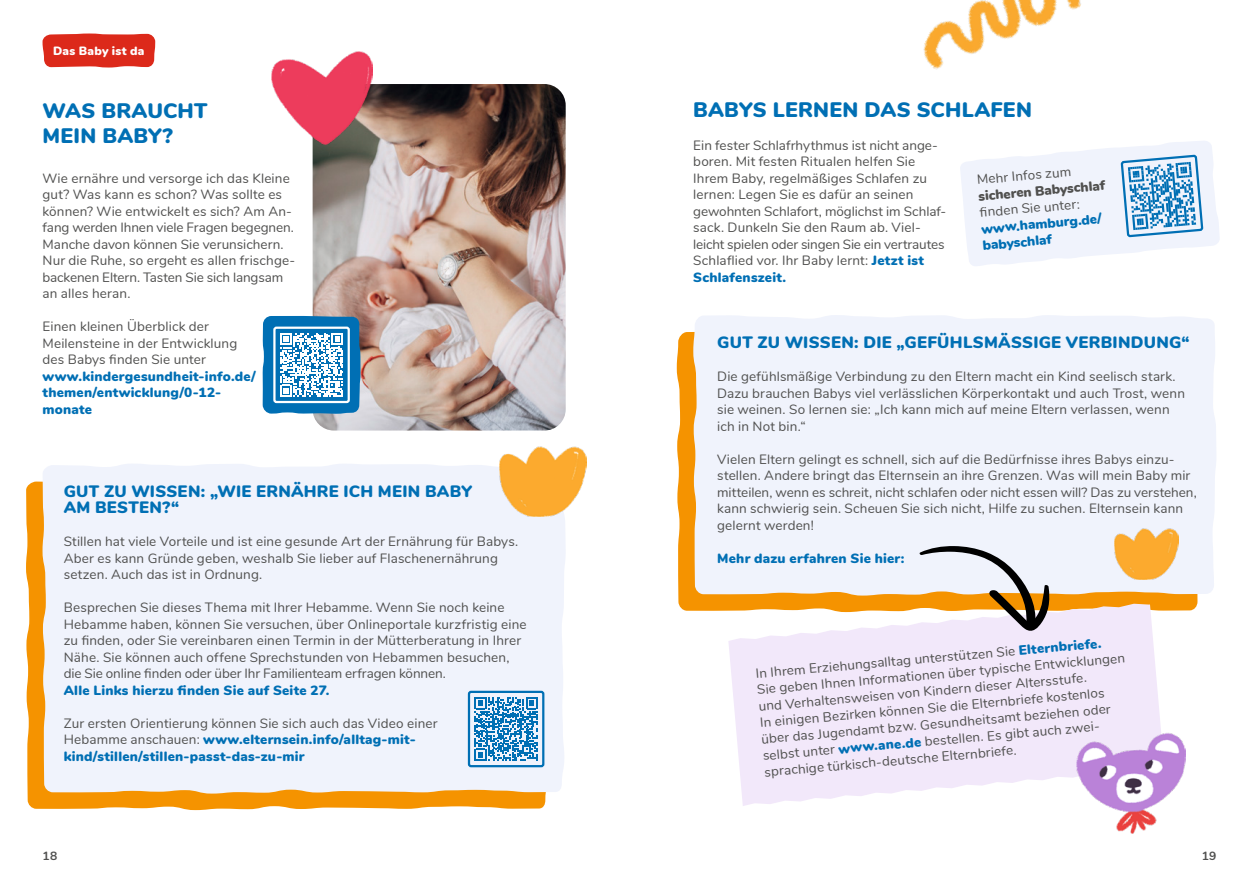
<style>
.page{position:relative;width:1259px;height:893px;background:#fff}
.page>*{position:absolute;margin:0;border:0;box-sizing:border-box;transform-origin:0 0}
.t1{font:900 21px/25.5px "Nunito";letter-spacing:.015em;color:#006fb4}
.t2{font:900 16.5px/16.5px "Nunito";letter-spacing:.02em;color:#006fb4}
.t3{font:13.5px/16.5px "Nunito";letter-spacing:.01em;color:#50504f}
.t4{font:900 13.5px/16.5px "Nunito";letter-spacing:.015em;color:#006fb4}
.t5{font:900 13.5px "Nunito";color:#50504f}
.t6{font:900 12px "Nunito";letter-spacing:.02em;color:#fff}
.t7{font:700 12px "Nunito";color:#50504f}
.s1{font-weight:900;color:#006fb4}
</style>
<div class="page">
<img style="left:313px;top:84px;width:253px;height:347px">
<svg style="left:677px;top:332px;width:521px;height:279px;background:#f5990f"></svg>
<div style="left:693px;top:315px;width:523px;height:281px;background:#f0f3fc"></div>
<svg style="left:26px;top:481px;width:520px;height:329px;background:#f69f1d"></svg>
<div style="left:43px;top:464px;width:523px;height:330px;background:#f0f3fc"></div>
<svg style="left:728px;top:604px;width:436px;height:202px;background:#f3e9f5"></svg>
<svg style="left:918px;top:546px;width:131px;height:88px"></svg>
<img style="left:272px;top:51px;width:100px;height:93px">
<img style="left:499px;top:446px;width:87px;height:70px">
<img style="left:1114px;top:529px;width:64px;height:51px">
<img style="left:1076px;top:733px;width:109px;height:101px">
<img style="left:923px;top:0;width:158px;height:70px">
<svg style="left:263px;top:316px;width:97px;height:98px"></svg>
<div style="left:273px;top:327px;width:77px;height:76px;border:2px solid #fff;border-radius:2px"></div>
<svg style="left:474px;top:697px;width:63px;height:63px"></svg>
<div style="left:468px;top:691px;width:76px;height:76px;border:2px solid #006fb4;border-radius:2px"></div>
<svg style="left:960px;top:141px;width:260px;height:125px"></svg>
<svg style="left:43px;top:34px;width:112px;height:34px;background:#de3527"></svg>
<p class="t6" style="left:53px;top:42px;width:93px">Das Baby ist da</p>
<h1 class="t1" style="left:43px;top:97px;width:166px">WAS BRAUCHT<br>MEIN BABY?</h1>
<h1 class="t1" style="left:693px;top:96px;width:340px">BABYS LERNEN DAS SCHLAFEN</h1>
<p class="t3" style="left:693px;top:136px;width:254px">Ein fester Schlafrhythmus ist nicht ange&shy;boren. Mit festen Ritualen helfen Sie Ihrem Baby, regelmäßiges Schlafen zu lernen: Legen Sie es dafür an seinen gewohnten Schlafort, möglichst im Schlaf&shy;sack. Dunkeln Sie den Raum ab. Viel&shy;leicht spielen oder singen Sie ein vertrautes Schlaflied vor. Ihr Baby lernt: <span class="s1">Jetzt ist Schlafenszeit.</span></p>
<p class="t3" style="left:976px;top:171px;width:96px;rotate:-5deg">Mehr Infos zum</p>
<p class="t3" style="left:43px;top:169px;width:254px">Wie ernähre und versorge ich das Kleine gut? Was kann es schon? Was sollte es können? Wie entwickelt es sich? Am An&shy;fang werden Ihnen viele Fragen begegnen.<br>Manche davon können Sie verunsichern.<br>Nur die Ruhe, so ergeht es allen frischge&shy;backenen Eltern. Tasten Sie sich langsam an alles heran.</p>
<p class="t3" style="left:43px;top:318px;width:196px">Einen kleinen Überblick der<br>Meilensteine in der Entwicklung des Babys finden Sie unter</p>
<p class="t4" style="left:43px;top:367px;width:215px">www.kindergesundheit-info.de/ themen/entwicklung/0-12- monate</p>
<p class="t5" style="left:977px;top:186px;width:128px;rotate:-5deg">sicheren Babyschlaf</p>
<p class="t3" style="left:979px;top:203px;width:102px;rotate:-5deg">fi nden Sie unter:</p>
<p class="t4" style="left:980px;top:220px;width:122px;rotate:-5deg">www.hamburg.de/ babyschlaf</p>
<p class="t2" style="left:717px;top:333px;width:474px">GUT ZU WISSEN: DIE „GEFÜHLSMÄSSIGE VERBINDUNG“</p>
<p class="t3" style="left:717px;top:367px;width:469px">Die gefühlsmäßige Verbindung zu den Eltern macht ein Kind seelisch stark.<br>Dazu brauchen Babys viel verlässlichen Körperkontakt und auch Trost, wenn sie weinen. So lernen sie: „Ich kann mich auf meine Eltern verlassen, wenn ich in Not bin.“</p>
<p class="t3" style="left:717px;top:450px;width:481px">Vielen Eltern gelingt es schnell, sich auf die Bedürfnisse ihres Babys einzu&shy;stellen. Andere bringt das Elternsein an ihre Grenzen. Was will mein Baby mir mitteilen, wenn es schreit, nicht schlafen oder nicht essen will? Das zu verstehen, kann schwierig sein. Scheuen Sie sich nicht, Hilfe zu suchen. Elternsein kann gelernt werden!</p>
<p class="t4" style="left:717px;top:549px;width:189px">Mehr dazu erfahren Sie hier:</p>
<p class="t2" style="left:64px;top:482px;width:410px">GUT ZU WISSEN: „WIE ERNÄHRE ICH MEIN BABY<br>AM BESTEN?“</p>
<p class="t3" style="left:64px;top:532px;width:456px">Stillen hat viele Vorteile und ist eine gesunde Art der Ernährung für Babys.<br>Aber es kann Gründe geben, weshalb Sie lieber auf Flaschenernährung setzen. Auch das ist in Ordnung.</p>
<p class="t3" style="left:64px;top:598px;width:464px">Besprechen Sie dieses Thema mit Ihrer Hebamme. Wenn Sie noch keine Hebamme haben, können Sie versuchen, über Onlineportale kurzfristig eine zu finden, oder Sie vereinbaren einen Termin in der Mütterberatung in Ihrer Nähe. Sie können auch offene Sprechstunden von Hebammen besuchen, die Sie online finden oder über Ihr Familienteam erfragen können.</p>
<p class="t4" style="left:64px;top:681px;width:267px">Alle Links hierzu finden Sie auf Seite 27.</p>
<p class="t3" style="left:64px;top:714px;width:375px">Zur ersten Orientierung können Sie sich auch das Video einer<br>Hebamme anschauen: <span class="s1">www.elternsein.info/alltag-mit&shy;kind/stillen/stillen-passt-das-zu-mir</span></p>
<p class="t3" style="left:755px;top:664px;width:371px;rotate:-5deg">In Ihrem Erziehungsalltag unterstützen Sie <span class="s1">Elternbriefe.<br></span>Sie geben Ihnen Informationen über typische Entwicklungen und Verhaltensweisen von Kindern dieser Altersstufe.<br>In einigen Bezirken können Sie die Elternbriefe kostenlos über das Jugendamt bzw. Gesundheitsamt beziehen oder selbst unter <span class="s1">www.ane.de</span> bestellen. Es gibt auch zwei&shy;sprachige türkisch-deutsche Elternbriefe.</p>
<p class="t7" style="left:43px;top:847px;width:16px">18</p>
<p class="t7" style="left:1201px;top:847px;width:16px">19</p>
</div>
